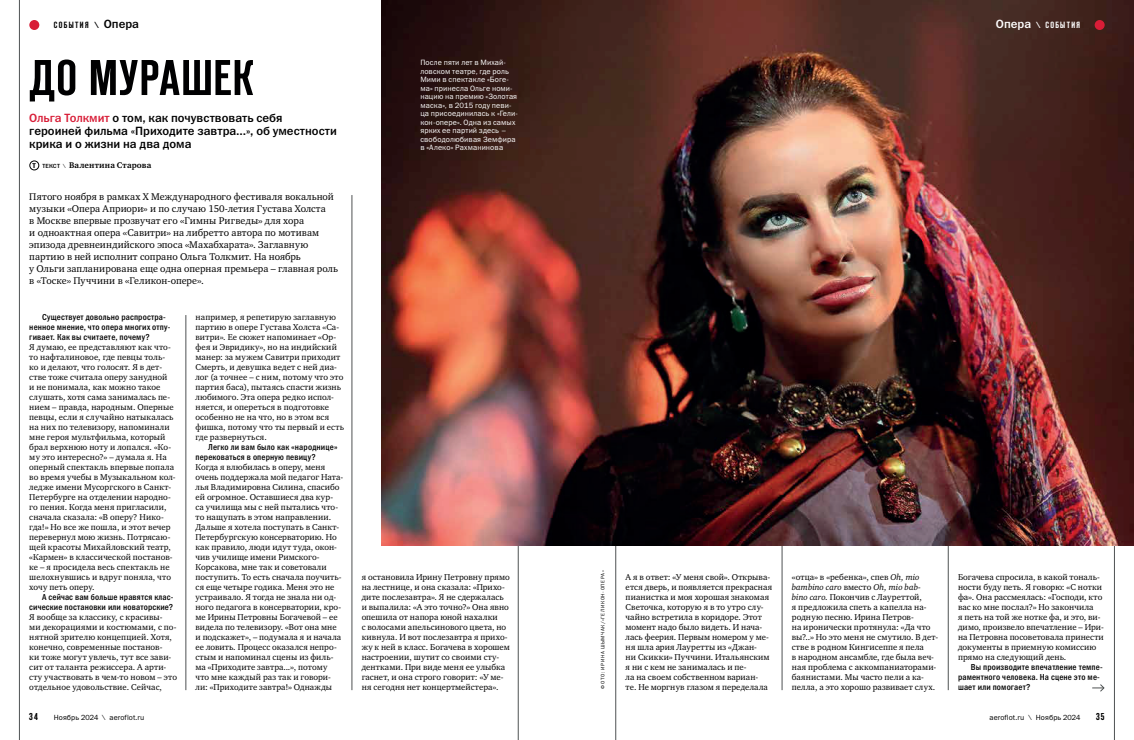
<style>
.page{position:relative;width:1134px;height:740px;background:#fff}
.page>*{position:absolute;margin:0;border:0;box-sizing:border-box;transform-origin:0 0}
.t1{font:50px "Reforma Grotesk Demi";letter-spacing:.035em;color:#000001}
.t2{font:12px/13px "Franklin Gothic Medium ITC";color:#000001}
.t3{font:10px/12px "Charter ITC";letter-spacing:.005em;color:#000001}
.t4{font:10px "Reforma Grotesk Demi";color:#000001}
.t5{font:9px "Reforma Grotesk Demi";letter-spacing:.155em;color:#000001}
.t6{font:9px "Reforma Grotesk Demi";letter-spacing:.155em;color:#fff}
.t7{font:8.7px/10px "Charter ITC";letter-spacing:.01em;color:#000001}
.t8{font:8.7px/10px "Franklin Gothic Medi Cond ITC";letter-spacing:.02em;color:#000001}
.t9{font:700 8.5px "Charter ITC";letter-spacing:.02em;color:#000001}
.t10{font:7.7px/8.5px "Franklin Gothic Book ITC";letter-spacing:.015em;color:#fff}
.t11{font:7.5px "Franklin Gothic Book ITC";letter-spacing:.015em;color:#000001}
.t12{font:5px "Franklin Gothic Book ITC";letter-spacing:.115em;color:#000001}
.s1{font-family:"Franklin Gothic Demi ITC"}
.s2{font-family:"Franklin Gothic Medium ITC";font-size:12px}
.s3{color:#d81d37}
.s4{font-family:"Franklin Gothic Demi ITC";font-weight:400;font-size:7px}
.s5{font-family:"Franklin Gothic Medium ITC";font-weight:400;font-size:6px}
.s6{font-family:"Franklin Gothic Book ITC";font-weight:400;font-size:6px}
.s7{font-style:italic}
</style>
<div class="page">
<hr style="left:19px;top:0;width:1px;height:740px;background:#4f5253">
<hr style="left:518px;top:545px;width:1px;height:195px;background:#4f5253">
<hr style="left:1114px;top:545px;width:1px;height:195px;background:#4f5253">
<hr style="left:782px;top:545px;width:1px;height:145px;background:#4f5253">
<hr style="left:948px;top:545px;width:1px;height:145px;background:#4f5253">
<hr style="left:616px;top:545px;width:1px;height:195px;background:#4f5253">
<hr style="left:352px;top:195px;width:1px;height:495px;background:#4f5253">
<hr style="left:186px;top:315px;width:1px;height:375px;background:#4f5253">
<div style="left:29px;top:160px;width:10px;height:10px;border:1px solid #000001;border-radius:50%"></div>
<svg style="left:1092px;top:684px;width:13px;height:8px"></svg>
<img style="left:381px;top:0;width:753px;height:545px">
<div style="left:29px;top:20px;width:10px;height:10px;background:#d81d37;border-radius:50%"></div>
<div style="left:1095px;top:20px;width:10px;height:10px;background:#d81d37;border-radius:50%"></div>
<p class="t5" style="left:54px;top:20px;width:87px">СОБЫТИЯ <span class="s1">\</span> <span class="s2">Опера</span></p>
<h1 class="t1" style="left:30px;top:49px;width:225px">ДО МУРАШЕК</h1>
<h2 class="t2" style="left:29px;top:111px;width:309px"><span class="s3">Ольга Толкмит</span> о том, как почувствовать себя героиней фильма «Приходите завтра...», об уместности крика и о жизни на два дома</h2>
<p class="t9" style="left:33px;top:160px;width:120px"><span class="s4">Т</span> <span class="s5">ТЕКСТ</span> <span class="s6">\</span> Валентина Старова</p>
<p class="t3" style="left:29px;top:191px;width:310px">Пятого ноября в рамках X Международного фестиваля вокальной музыки «Опера Априори» и по случаю 150-летия Густава Холста<br>в Москве впервые прозвучат его «Гимны Ригведы» для хора<br>и одноактная опера «Савитри» на либретто автора по мотивам эпизода древнеиндийского эпоса «Махабхарата». Заглавную партию в ней исполнит сопрано Ольга Толкмит. На ноябрь<br>у Ольги запланирована еще одна оперная премьера – главная роль в «Тоске» Пуччини в «Геликон-опере».</p>
<p class="t8" style="left:29px;top:312px;width:143px;text-indent:13px">Существует довольно распростра&shy;ненное мнение, что опера многих отпу&shy;гивает. Как вы считаете, почему?</p>
<p class="t7" style="left:29px;top:342px;width:148px">Я думаю, ее представляют как что&shy;то нафталиновое, где певцы толь&shy;ко и делают, что голосят. Я в дет&shy;стве тоже считала оперу занудной<br>и не понимала, как можно такое слушать, хотя сама занималась пе&shy;нием – правда, народным. Оперные певцы, если я случайно натыкалась на них по телевизору, напоминали мне героя мультфильма, который брал верхнюю ноту и лопался. «Ко&shy;му это интересно?» – думала я. На оперный спектакль впервые попала во время учебы в Музыкальном кол&shy;ледже имени Мусоргского в Санкт-<br>Петербурге на отделении народно&shy;го пения. Когда меня пригласили, сначала сказала: «В оперу? Нико&shy;гда!» Но все же пошла, и этот вечер перевернул мою жизнь. Потрясаю&shy;щей красоты Михайловский театр, «Кармен» в классической постанов&shy;ке – я просидела весь спектакль не шелохнувшись и вдруг поняла, что хочу петь оперу.</p>
<p class="t8" style="left:29px;top:592px;width:146px;text-align:right">А сейчас вам больше нравятся клас&shy;сические постановки или новаторские?</p>
<p class="t7" style="left:29px;top:612px;width:149px">Я вообще за классику, с красивы-<br>ми декорациями и костюмами, с по&shy;нятной зрителю концепцией. Хотя, конечно, современные постанов-<br>ки тоже могут увлечь, тут все зави&shy;сит от таланта режиссера. А арти&shy;сту участвовать в чем-то новом – это отдельное удовольствие. Сейчас,</p>
<p class="t7" style="left:195px;top:312px;width:150px">например, я репетирую заглавную партию в опере Густава Холста «Са&shy;витри». Ее сюжет напоминает «Ор&shy;фея и Эвридику», но на индийский манер: за мужем Савитри приходит<br>Смерть, и девушка ведет с ней диа&shy;лог (а точнее – с ним, потому что это партия баса), пытаясь спасти жизнь любимого. Эта опера редко испол&shy;няется, и опереться в подготовке особенно не на что, но в этом вся фишка, потому что ты первый и есть где развернуться.</p>
<p class="t8" style="left:195px;top:442px;width:144px;text-indent:13px">Легко ли вам было как «народнице» перековаться в оперную певицу?</p>
<p class="t7" style="left:195px;top:462px;width:149px">Когда я влюбилась в оперу, меня очень поддержала мой педагог Ната&shy;лья Владимировна Силина, спасибо ей огромное. Оставшиеся два кур&shy;са училища мы с ней пытались что&shy;то нащупать в этом направлении.<br>Дальше я хотела поступать в Санкт-Петербургскую консерваторию. Но как правило, люди идут туда, окон&shy;чив училище имени Римского-Корсакова, мне так и советовали поступить. То есть сначала поучить&shy;ся еще четыре годика. Меня это не устраивало. Я тогда не знала ни од&shy;ного педагога в консерватории, кро&shy;ме Ирины Петровны Богачевой – ее видела по телевизору. «Вот она мне и подскажет», – подумала я и начала ее ловить. Процесс оказался непро&shy;стым и напоминал сцены из филь&shy;ма «Приходите завтра...», потому что мне каждый раз так и говори&shy;ли: «Приходите завтра!» Однажды</p>
<p class="t10" style="left:420px;top:58px;width:99px">После пяти лет в Михай&shy;ловском театре, где роль<br>Мими в спектакле «Боге&shy;ма» принесла Ольге номи&shy;нацию на премию «Золотая маска», в 2015 году певи&shy;ца присоединилась к «Гели&shy;кон-опере». Одна из самых ярких ее партий здесь – свободолюбивая Земфира в «Алеко» Рахманинова</p>
<p class="t7" style="left:362px;top:572px;width:150px">я остановила Ирину Петровну прямо на лестнице, и она сказала: «Прихо&shy;дите послезавтра». Я не сдержалась и выпалила: «А это точно?» Она явно опешила от напора юной нахалки<br>с волосами апельсинового цвета, но кивнула. И вот послезавтра я прихо&shy;жу к ней в класс. Богачева в хорошем настроении, шутит со своими сту&shy;дентками. При виде меня ее улыбка гаснет, и она строго говорит: «У ме&shy;ня сегодня нет концертмейстера».</p>
<p class="t6" style="left:996px;top:20px;width:86px"><span class="s2">Опера</span> <span class="s1">\</span> СОБЫТИЯ</p>
<p class="t12" style="left:600px;top:688px;width:119px;rotate:-90deg">ФОТО: ИРИНА ШЫМЧАК/«ГЕЛИКОН-ОПЕРА»</p>
<p class="t7" style="left:626px;top:572px;width:148px">А я в ответ: «У меня свой». Открыва&shy;ется дверь, и появляется прекрасная пианистка и моя хорошая знакомая<br>Светочка, которую я в то утро слу&shy;чайно встретила в коридоре. Этот момент надо было видеть. И нача&shy;лась феерия. Первым номером у ме&shy;ня шла ария Лауретты из «Джан-<br>ни Скикки» Пуччини. Итальянским я ни с кем не занималась и пе-<br>ла на своем собственном вариан-<br>те. Не моргнув глазом я переделала</p>
<p class="t7" style="left:792px;top:572px;width:148px">«отца» в «ребенка», спев <span class="s7">Oh, mio bambino caro</span> вместо <span class="s7">Oh, mio bab&shy;bino caro</span>. Покончив с Лауреттой,<br>я предложила спеть а капелла на&shy;родную песню. Ирина Петров-<br>на иронически протянула: «Да что вы?..» Но это меня не смутило. В дет&shy;стве в родном Кингисеппе я пела<br>в народном ансамбле, где была веч&shy;ная проблема с аккомпаниаторами&shy;баянистами. Мы часто пели а ка&shy;пелла, а это хорошо развивает слух.</p>
<p class="t7" style="left:958px;top:572px;width:147px">Богачева спросила, в какой тональ&shy;ности буду петь. Я говорю: «С нотки фа». Она рассмеялась: «Господи, кто вас ко мне послал?» Но закончила<br>я петь на той же нотке фа, и это, ви&shy;димо, произвело впечатление – Ири&shy;на Петровна посоветовала принести документы в приемную комиссию прямо на следующий день.</p>
<p class="t8" style="left:958px;top:662px;width:146px;text-indent:13px">Вы производите впечатление темпе&shy;раментного человека. На сцене это ме&shy;шает или помогает?</p>
<p class="t4" style="left:29px;top:711px;width:10px">34</p>
<p class="t11" style="left:54px;top:713px;width:92px">Ноябрь 2024 \ aeroflot.ru</p>
<p class="t11" style="left:989px;top:713px;width:92px">aeroflot.ru \ Ноябрь 2024</p>
<p class="t4" style="left:1096px;top:711px;width:10px">35</p>
</div>
